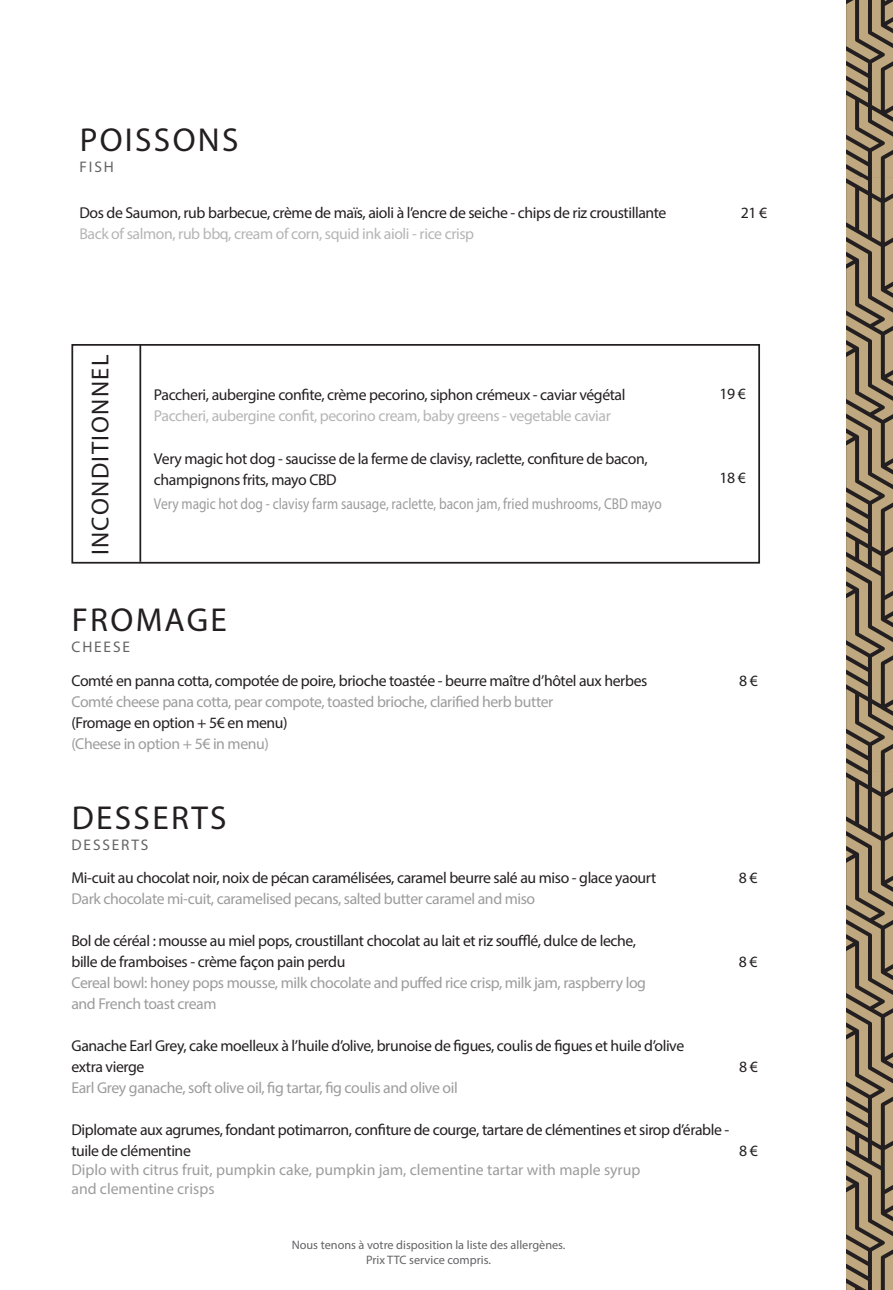
<style>
.page{position:relative;width:893px;height:1290px;background:#fff}
.page>*{position:absolute;margin:0;border:0;box-sizing:border-box;transform-origin:0 0}
.t1{font:33.25px "Myriad Pro";letter-spacing:.07em;color:#231f20}
.t2{font:24.5px "Myriad Pro";letter-spacing:.06em;color:#231f20}
.TEXTE{font:15.75px "Myriad Pro";letter-spacing:-.025em;color:#231f20}
.TEXTE-2{font:15.75px "Myriad Pro";letter-spacing:-.025em;color:#9c9c9c}
.TEXTE-3{font:15.75px "Myriad Pro";letter-spacing:-.025em;color:#b5b5b5}
.TEXTE-4{font:15.75px "Myriad Pro";color:#9c9c9c}
.TEXTE-5{font:15.75px "Myriad Pro";color:#9c9c9c;scale:.85 1}
.t3{font:15.4px "Myriad Pro";letter-spacing:.12em;color:#636366}
.t4{font:12.25px "Myriad Pro";color:#636366}
</style>
<div class="page">
<div style="left:71px;top:344px;width:689px;height:220px;border:2px solid #231f20"></div>
<hr style="left:139px;top:344px;width:2px;height:218px;background:#231f20">
<svg style="left:846px;top:0;width:47px;height:1290px;background:#8d7c61"></svg>
<p class="t1" style="left:80px;top:120px;width:160px">POISSONS</p>
<p class="t3" style="left:80px;top:158px;width:36px">FISH</p>
<p class="TEXTE" style="left:79px;top:203px;width:589px">Dos de Saumon, rub barbecue, crème de maïs, aioli à l’encre de seiche - chips de riz croustillante</p>
<p class="TEXTE" style="left:741px;top:203px;width:28px">21 €</p>
<p class="TEXTE-3" style="left:79px;top:224px;width:396px">Back of salmon, rub bbq, cream of corn, squid ink aioli - rice crisp</p>
<p class="t2" style="left:85px;top:555px;width:202px;rotate:-90deg">INCONDITIONNEL</p>
<p class="TEXTE" style="left:154px;top:385px;width:473px">Paccheri, aubergine confite, crème pecorino, siphon crémeux - caviar végétal</p>
<p class="TEXTE-3" style="left:154px;top:406px;width:458px">Paccheri, aubergine confit, pecorino cream, baby greens - vegetable caviar</p>
<p class="TEXTE" style="left:154px;top:448px;width:495px">Very magic hot dog - saucisse de la ferme de clavisy, raclette, confiture de bacon,</p>
<p class="TEXTE" style="left:154px;top:469px;width:184px">champignons frits, mayo CBD</p>
<p class="TEXTE-5" style="left:154px;top:494px;width:599px">Very magic hot dog - clavisy farm sausage, raclette, bacon jam, fried mushrooms, CBD mayo</p>
<p class="TEXTE" style="left:719px;top:384px;width:28px">19 €</p>
<p class="TEXTE" style="left:719px;top:468px;width:28px">18 €</p>
<p class="t1" style="left:72px;top:600px;width:157px">FROMAGE</p>
<p class="t3" style="left:72px;top:638px;width:60px">CHEESE</p>
<p class="TEXTE" style="left:71px;top:671px;width:577px">Comté en panna cotta, compotée de poire, brioche toastée - beurre maître d’hôtel aux herbes</p>
<p class="TEXTE" style="left:739px;top:671px;width:20px">8 €</p>
<p class="TEXTE-2" style="left:71px;top:692px;width:483px">Comté cheese pana cotta, pear compote, toasted brioche, clarified herb butter</p>
<p class="TEXTE" style="left:71px;top:713px;width:218px">(Fromage en option + 5€ en menu)</p>
<p class="TEXTE-2" style="left:71px;top:734px;width:199px">(Cheese in option + 5€ in menu)</p>
<p class="t1" style="left:72px;top:797px;width:156px">DESSERTS</p>
<p class="t3" style="left:72px;top:835px;width:78px">DESSERTS</p>
<p class="TEXTE" style="left:71px;top:868px;width:586px">Mi-cuit au chocolat noir, noix de pécan caramélisées, caramel beurre salé au miso - glace yaourt</p>
<p class="TEXTE" style="left:739px;top:868px;width:20px">8 €</p>
<p class="TEXTE-2" style="left:71px;top:889px;width:465px">Dark chocolate mi-cuit, caramelised pecans, salted butter caramel and miso</p>
<p class="TEXTE" style="left:71px;top:931px;width:566px">Bol de céréal : mousse au miel pops, croustillant chocolat au lait et riz soufflé, dulce de leche,</p>
<p class="TEXTE" style="left:71px;top:952px;width:275px">bille de framboises - crème façon pain perdu</p>
<p class="TEXTE" style="left:739px;top:952px;width:20px">8 €</p>
<p class="TEXTE-2" style="left:71px;top:973px;width:576px">Cereal bowl: honey pops mousse, milk chocolate and puffed rice crisp, milk jam, raspberry log</p>
<p class="TEXTE-2" style="left:71px;top:994px;width:147px">and French toast cream</p>
<p class="TEXTE" style="left:71px;top:1036px;width:614px">Ganache Earl Grey, cake moelleux à l’huile d’olive, brunoise de figues, coulis de figues et huile d’olive</p>
<p class="TEXTE" style="left:71px;top:1057px;width:75px">extra vierge</p>
<p class="TEXTE" style="left:739px;top:1057px;width:20px">8 €</p>
<p class="TEXTE-2" style="left:71px;top:1078px;width:388px">Earl Grey ganache, soft olive oil, fig tartar, fig coulis and olive oil</p>
<p class="TEXTE" style="left:71px;top:1120px;width:660px">Diplomate aux agrumes, fondant potimarron, confiture de courge, tartare de clémentines et sirop d’érable -</p>
<p class="TEXTE" style="left:71px;top:1141px;width:121px">tuile de clémentine</p>
<p class="TEXTE" style="left:739px;top:1141px;width:20px">8 €</p>
<p class="TEXTE-4" style="left:71px;top:1160px;width:570px">Diplo with citrus fruit, pumpkin cake, pumpkin jam, clementine tartar with maple syrup</p>
<p class="TEXTE-4" style="left:71px;top:1178px;width:145px">and clementine crisps</p>
<p class="t4" style="left:292px;top:1237px;width:275px">Nous tenons à votre disposition la liste des allergènes.</p>
<p class="t4" style="left:366px;top:1252px;width:126px">Prix TTC service compris.</p>
</div>
